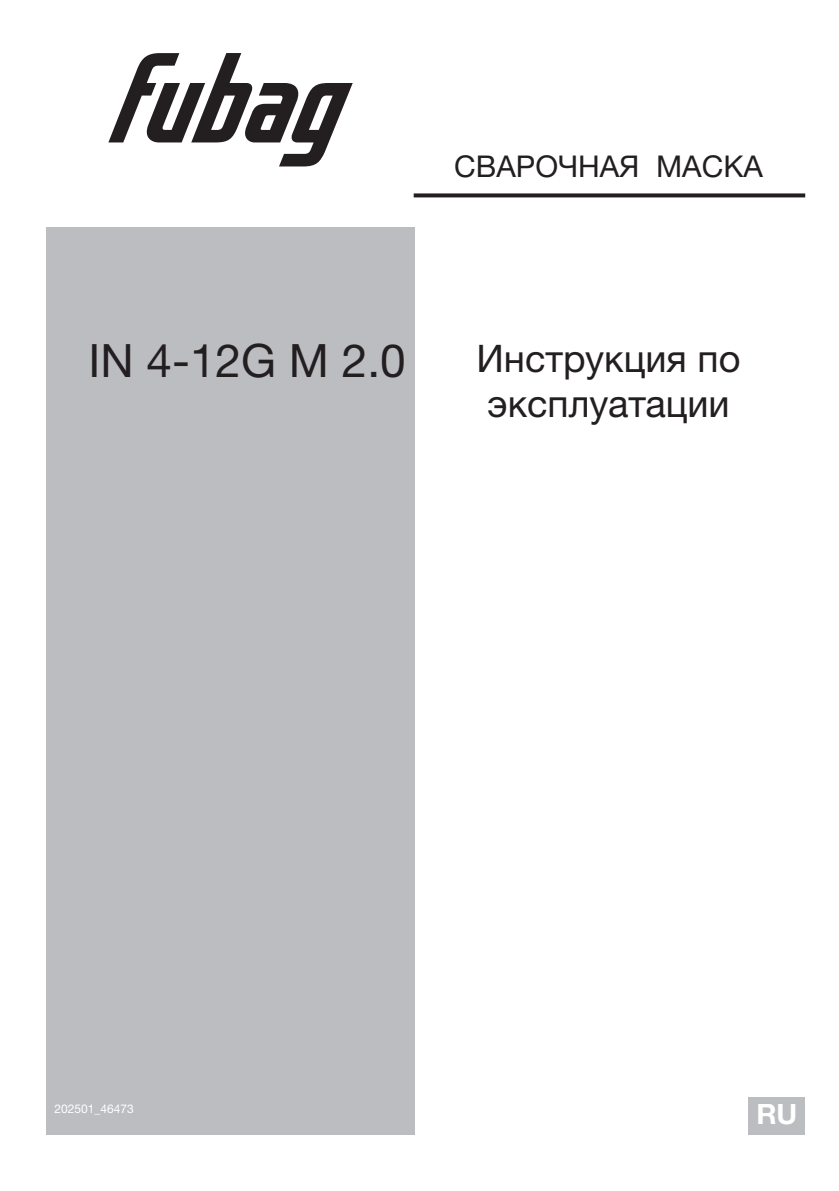
<style>
.page{position:relative;width:839px;height:1191px;background:#fff}
.page>*{position:absolute;margin:0;border:0;box-sizing:border-box;transform-origin:0 0}
.t1{font:46px "Helvetica Neue LTW1 G";color:#231f20}
.t2{font:38px "Helvetica Neue LTW1 G";color:#231f20}
.t3{font:30px "Helvetica Neue LTW1 G";color:#231f20}
.t4{font:700 28px "Helvetica Neue LTW1 G";color:#fff}
.t5{font:12px "Helvetica Neue LTW1 G";color:#fff}
</style>
<div class="page">
<svg style="left:413px;top:193px;width:391px;height:4px;background:#3b3738"></svg>
<div style="left:46px;top:227px;width:368px;height:907px;background:#bcbdc0"></div>
<svg style="left:108px;top:53px;width:244px;height:113px"></svg>
<div style="left:748px;top:1096px;width:56px;height:38px;background:#bcbdc0"></div>
<p class="t3" style="left:454px;top:148px;width:310px">СВАРОЧНАЯ МАСКА</p>
<p class="t1" style="left:88px;top:332px;width:319px">IN 4-12G M 2.0</p>
<p class="t2" style="left:476px;top:334px;width:265px">Инструкция по</p>
<p class="t2" style="left:487px;top:380px;width:244px">эксплуатации</p>
<p class="t5" style="left:54px;top:1101px;width:81px">202501_46473</p>
<p class="t4" style="left:756px;top:1097px;width:42px">RU</p>
</div>
